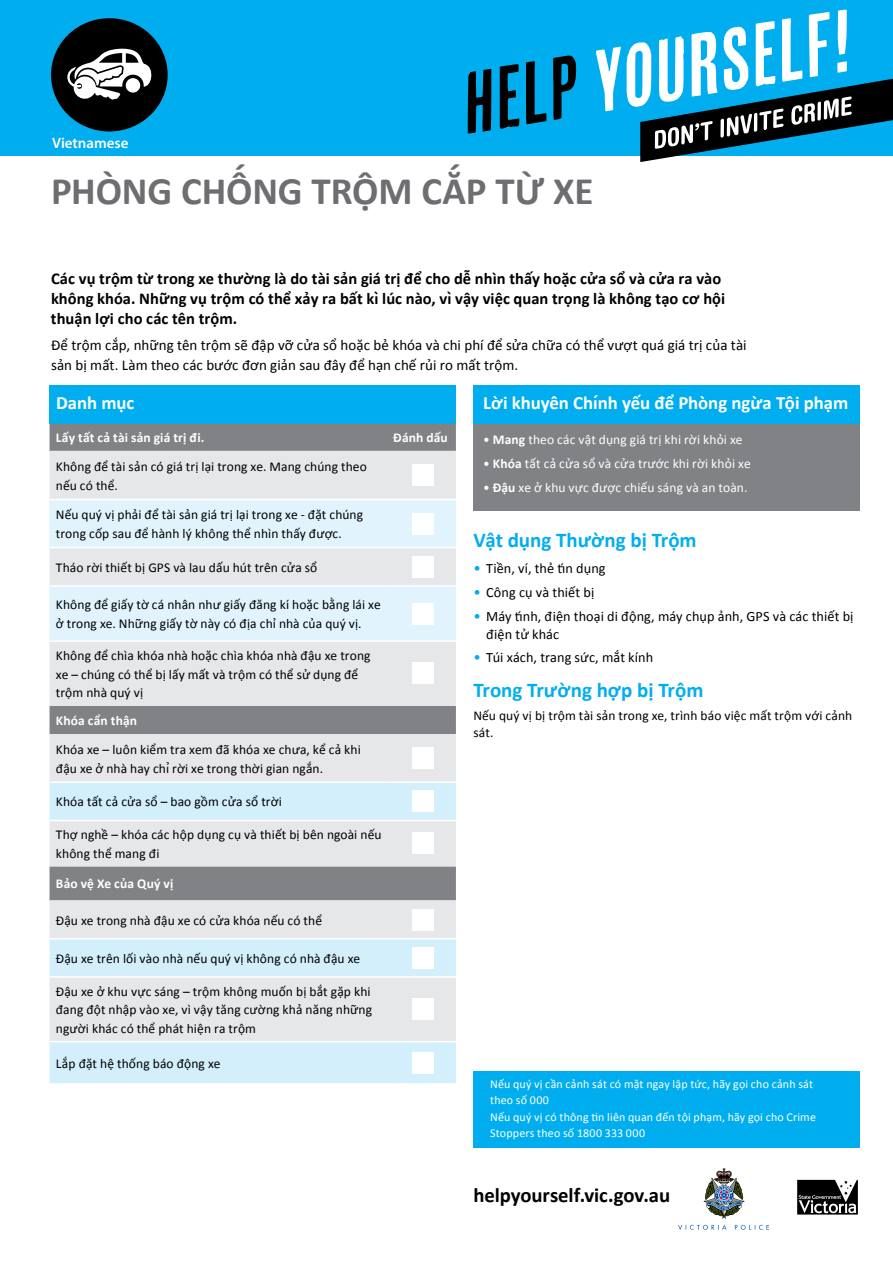
<style>
.page{position:relative;width:893px;height:1263px;background:#fff}
.page>*{position:absolute;margin:0;border:0;box-sizing:border-box;transform-origin:0 0}
.t1{font:700 39px "Calibri";letter-spacing:-.005em;color:#6d6e71}
.t2{font:700 21px "Calibri";color:#00aeef}
.t3{font:700 20.7px "Calibri";letter-spacing:-.005em;color:#000}
.t4{font:700 18.75px "Calibri";color:#fff}
.t5{font:700 16.5px/20.2px "Calibri";letter-spacing:.005em;color:#000}
.t6{font:15px/19.8px "Calibri";letter-spacing:.005em;color:#000}
.t7{font:600 15px "Myriad Pro";color:#fff}
.t8{font:14.25px/18px "Calibri";letter-spacing:.005em;color:#000}
.t9{font:13.5px/18.8px "Calibri";letter-spacing:.01em;color:#000}
.t10{font:13.5px "Calibri";letter-spacing:.01em;color:#fff}
.t11{font:700 13.5px "Calibri";letter-spacing:.01em;color:#fff}
.t12{font:12px/16.5px "Calibri";letter-spacing:.01em;color:#fff}
.s1{font-weight:700}
.s2{font-size:15px;color:#00aeef}
</style>
<div class="page">
<div style="left:0;top:0;width:893px;height:155px;background:#00aeef"></div>
<svg style="left:467px;top:69px;width:24px;height:65px"></svg>
<svg style="left:500px;top:64px;width:20px;height:65px"></svg>
<svg style="left:526px;top:61px;width:20px;height:63px"></svg>
<svg style="left:553px;top:55px;width:23px;height:65px"></svg>
<svg style="left:596px;top:47px;width:25px;height:64px"></svg>
<svg style="left:627px;top:9px;width:266px;height:153px"></svg>
<div style="left:50px;top:385px;width:406px;height:39px;background:#00aeef"></div>
<div style="left:473px;top:385px;width:387px;height:39px;background:#00aeef"></div>
<div style="left:473px;top:424px;width:387px;height:86px;background:#808285"></div>
<svg style="left:797px;top:1180px;width:61px;height:34px"></svg>
<svg style="left:678px;top:1225px;width:91px;height:5px"></svg>
<svg style="left:703px;top:1168px;width:42px;height:51px"></svg>
<div style="left:50px;top:424px;width:406px;height:27px;background:#808285"></div>
<svg style="left:50px;top:451px;width:406px;height:330px;background:#d6d7d8"></svg>
<svg style="left:50px;top:500px;width:406px;height:140px;background:#e2f0f7"></svg>
<svg style="left:50px;top:783px;width:406px;height:300px;background:#d3dee4"></svg>
<hr style="left:50px;top:499px;width:337px;height:1px;background:#fff">
<hr style="left:387px;top:499px;width:69px;height:1px;background:#fff">
<hr style="left:50px;top:547px;width:337px;height:1px;background:#fff">
<hr style="left:387px;top:547px;width:69px;height:1px;background:#fff">
<hr style="left:50px;top:585px;width:337px;height:2px;background:#fff">
<hr style="left:387px;top:585px;width:69px;height:2px;background:#fff">
<hr style="left:50px;top:640px;width:337px;height:2px;background:#fff">
<hr style="left:387px;top:640px;width:69px;height:2px;background:#fff">
<hr style="left:50px;top:976px;width:337px;height:2px;background:#fff">
<hr style="left:387px;top:976px;width:69px;height:2px;background:#fff">
<hr style="left:50px;top:1041px;width:337px;height:1px;background:#fff">
<hr style="left:387px;top:1041px;width:69px;height:1px;background:#fff">
<hr style="left:50px;top:820px;width:337px;height:1px;background:#fff">
<hr style="left:387px;top:820px;width:69px;height:1px;background:#fff">
<hr style="left:50px;top:938px;width:337px;height:1px;background:#fff">
<hr style="left:387px;top:938px;width:69px;height:1px;background:#fff">
<div style="left:412px;top:464px;width:21px;height:22px;background:#fff"></div>
<div style="left:412px;top:513px;width:21px;height:21px;background:#fff"></div>
<div style="left:412px;top:556px;width:21px;height:21px;background:#fff"></div>
<div style="left:412px;top:603px;width:21px;height:21px;background:#fff"></div>
<div style="left:412px;top:663px;width:21px;height:21px;background:#fff"></div>
<div style="left:412px;top:747px;width:21px;height:22px;background:#fff"></div>
<div style="left:412px;top:791px;width:21px;height:21px;background:#fff"></div>
<div style="left:412px;top:833px;width:21px;height:21px;background:#fff"></div>
<div style="left:412px;top:909px;width:21px;height:21px;background:#fff"></div>
<div style="left:412px;top:947px;width:21px;height:21px;background:#fff"></div>
<div style="left:412px;top:999px;width:21px;height:21px;background:#fff"></div>
<div style="left:412px;top:1052px;width:21px;height:21px;background:#fff"></div>
<div style="left:51px;top:18px;width:117px;height:113px;background:#000;border-radius:50%"></div>
<svg style="left:67px;top:49px;width:85px;height:51px"></svg>
<div style="left:473px;top:1071px;width:387px;height:77px;background:#00aeef"></div>
<p class="t7" style="left:52px;top:134px;width:78px">Vietnamese</p>
<h1 class="t1" style="left:51px;top:166px;width:544px">PHÒNG CHỐNG TRỘM CẮP TỪ XE</h1>
<p class="t5" style="left:51px;top:268px;width:676px">Các vụ trộm từ trong xe thường là do tà i sản giá trị để cho dễ nhìn thấy hoặc cửa sổ và cửa ra vào không khóa. Những vụ trộm có thể xảy ra bất ki lúc nào, vi vậy việc quan trọng là không tạo cơ hội</p>
<p class="t5" style="left:380px;top:287px;width:8px">̀</p>
<p class="t5" style="left:453px;top:287px;width:8px">̀</p>
<p class="t5" style="left:51px;top:309px;width:188px">thuận lợi cho các tên trộm.</p>
<p class="t6" style="left:51px;top:335px;width:697px">Để trộm cắp, những tên trộm sẽ đập vỡ cửa sổ hoặc bẻ khóa và chi phi để sửa chữa có thể vượt quá giá trị của tài</p>
<p class="t6" style="left:51px;top:335px;width:469px;text-indent:435px">́<br>sản bị mất. Làm theo các bước đơn giản sau đây để hạn chế rủi ro mất trộm.</p>
<h3 class="t4" style="left:56px;top:391px;width:80px">Danh mục</h3>
<p class="t11" style="left:56px;top:429px;width:150px">Lấy tất cả tà i sản giá trị đi.</p>
<p class="t11" style="left:393px;top:429px;width:56px">Đánh dấu</p>
<p class="t9" style="left:56px;top:457px;width:312px">Không để tài sản có giá trị lại trong xe. Mang chúng theo nếu có thể.</p>
<p class="t9" style="left:56px;top:505px;width:309px">Nếu quý vị phải để tài sản giá trị lại trong xe - đặt chúng trong cốp sau để hành lý không thể nhin thấy được.</p>
<p class="t9" style="left:273px;top:524px;width:6px">̀</p>
<p class="t9" style="left:56px;top:558px;width:263px">Tháo rời thiết bị GPS và lau dấu hút trên cửa sổ</p>
<p class="t9" style="left:56px;top:595px;width:326px">Không để giấy tờ cá nhân như giấy đăng ki hoặc bằng lái xe</p>
<p class="t9" style="left:56px;top:595px;width:307px;text-indent:235px">́<br>ở trong xe. Những giấy tờ này có địa chi nhà của quý vị.</p>
<p class="t9" style="left:278px;top:614px;width:6px">̉</p>
<p class="t9" style="left:56px;top:646px;width:316px">Không để chia khóa nhà hoặc chia khóa nhà đậu xe trong</p>
<p class="t9" style="left:56px;top:646px;width:304px;text-indent:182px">̀<br>xe – chúng có thể bị lấy mất và trộm có thể sử dụ ng để trộm nhà quý vị</p>
<p class="t11" style="left:56px;top:712px;width:83px">Khóa cẩn thận</p>
<p class="t9" style="left:56px;top:740px;width:306px">Khóa xe – luôn kiểm tra xem đã khóa xe chưa, kể cả khi đậu xe ở nhà hay chi rời xe trong thời gian ngắn.</p>
<p class="t9" style="left:129px;top:646px;width:6px">̀</p>
<p class="t9" style="left:171px;top:758px;width:6px">̉</p>
<p class="t9" style="left:56px;top:793px;width:228px">Khóa tất cả cửa sổ – bao gồm cửa sổ trời</p>
<p class="t9" style="left:56px;top:825px;width:327px">Thợ nghề – khóa các hộp dụ ng cụ và thiết bị bên ngoài nếu không thể mang đi</p>
<p class="t11" style="left:56px;top:875px;width:119px">Bảo vệ Xe của Quý vị</p>
<p class="t9" style="left:56px;top:911px;width:268px">Đậu xe trong nhà đậu xe có cửa khóa nếu có thể</p>
<p class="t9" style="left:56px;top:949px;width:306px">Đậu xe trên lối vào nhà nếu quý vị không có nhà đậu xe</p>
<p class="t9" style="left:56px;top:982px;width:318px">Đậu xe ở khu vực sáng – trộm không muốn bị bắt gặp khi đang đột nhập vào xe, vi vậy tăng cường khả năng những</p>
<p class="t9" style="left:56px;top:1000px;width:202px;text-indent:136px">̀<br>người khác có thể phát hiện ra trộm</p>
<p class="t9" style="left:56px;top:1054px;width:166px">Lắp đặt hệ thống báo động xe</p>
<h3 class="t4" style="left:483px;top:391px;width:367px">Lời khuyên Chinh yếu để Phòng ngừa Tội phạm</h3>
<h3 class="t4" style="left:600px;top:390px;width:9px">́</h3>
<p class="t10" style="left:483px;top:431px;width:261px">• <span class="s1">Mang</span> theo các vật dụ ng giá trị khi rời khỏi xe</p>
<p class="t10" style="left:483px;top:455px;width:269px">• <span class="s1">Khóa</span> tất cả cửa sổ và cửa trước khi rời khỏi xe</p>
<p class="t10" style="left:483px;top:479px;width:266px">• <span class="s1">Đậu</span> xe ở khu vực được chiếu sáng và an toàn.</p>
<h2 class="t2" style="left:473px;top:527px;width:225px">Vật dụng Thường bị Trộm</h2>
<p class="t8" style="left:473px;top:559px;width:134px"><span class="s2">•</span> Tiền, vi, thẻ tín dụ ng</p>
<p class="t8" style="left:530px;top:559px;width:7px">́</p>
<p class="t8" style="left:473px;top:583px;width:122px"><span class="s2">•</span> Công cụ và thiết bị</p>
<p class="t8" style="left:486px;top:607px;width:369px;text-indent:-13px"><span class="s2">•</span> Máy tính, điện thoại di động, máy chụ p ảnh, GPS và các thiết bị điện tử khác</p>
<p class="t8" style="left:473px;top:649px;width:181px"><span class="s2">•</span> Túi xách, trang sức, mắt kinh́</p>
<h2 class="t2" style="left:473px;top:677px;width:232px">Trong Trường hợp bị Trộm</h2>
<p class="t9" style="left:473px;top:706px;width:380px">Nếu quý vị bị trộm tài sản trong xe, trinh báo việc mất trộm với cảnh</p>
<p class="t9" style="left:684px;top:706px;width:6px">̀</p>
<p class="t9" style="left:473px;top:723px;width:22px">sát.</p>
<p class="t12" style="left:490px;top:1075px;width:327px">Nếu quý vị cần cảnh sát có mặt ngay lập tức, hãy gọi cho cảnh sát theo số 000<br>Nếu quý vị có thông tin liên quan đến tội phạm, hãy gọi cho Crime Stoppers theo số 1800 333 000</p>
<h3 class="t3" style="left:473px;top:1182px;width:198px">helpyourself.vic.gov.au</h3>
</div>
